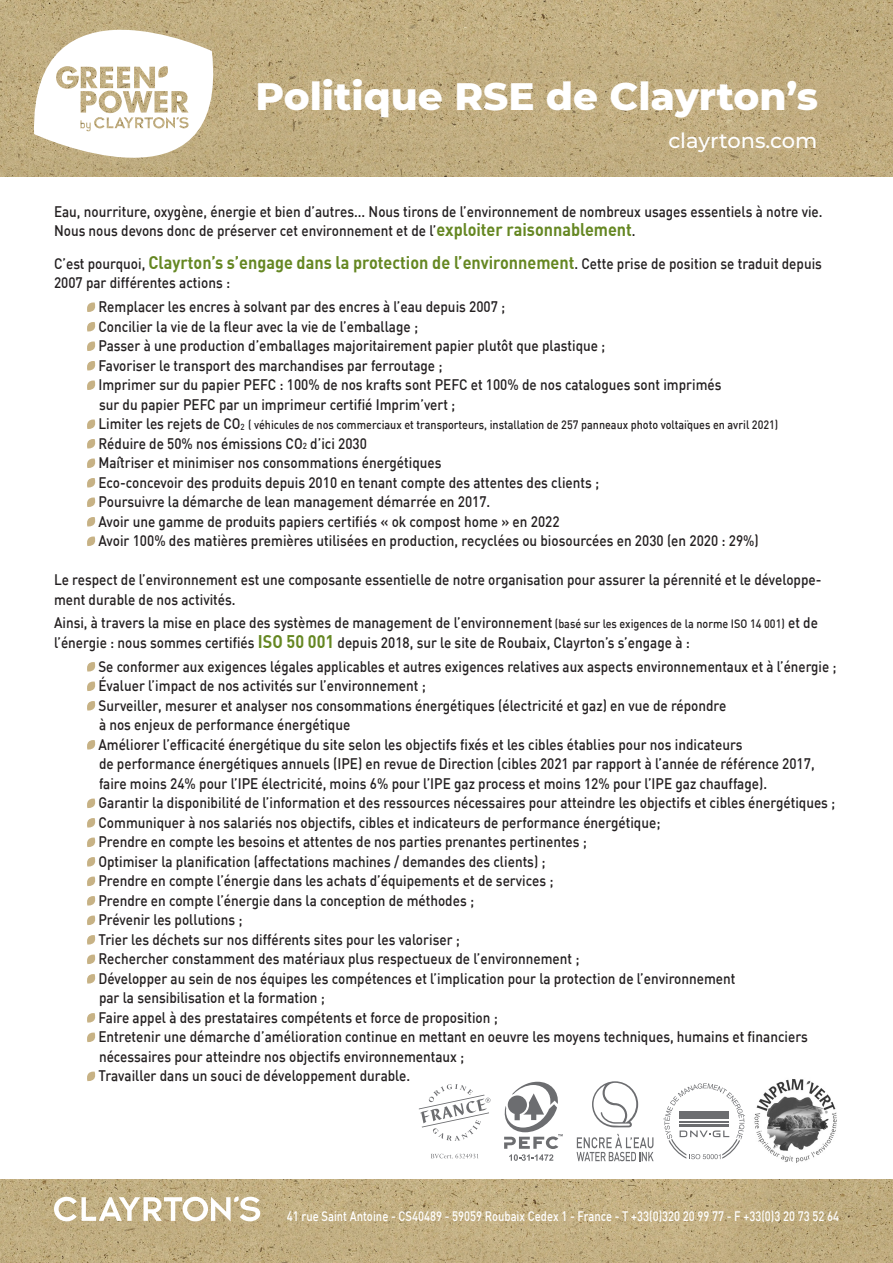
<style>
.page{position:relative;width:893px;height:1263px;background:#fff}
.page>*{position:absolute;margin:0;border:0;box-sizing:border-box;transform-origin:0 0}
.t1{font:800 39px "Montserrat";color:#fff}
.t2{font:500 21px "Montserrat";color:#fff}
.t3{font:700 18px "DIN";color:#658722;scale:.9 1}
.t4{font:500 15px/19.5px "DIN";color:#231f20;scale:.9 1}
.t5{font:500 15px "DIN";color:#231f20;scale:.89 1}
.t6{font:500 13.5px "DIN";color:#fff;scale:.83 1}
.t7{font:500 12px "DIN";color:#231f20;scale:.9 1}
.s1{font-weight:700;font-size:18px;color:#658722}
.s2{font-weight:500;font-size:15px;color:#231f20}
.s3{font-size:15px}
.s4{font-size:8.7px}
.s5{font-size:12px}
</style>
<div class="page">
<img style="left:0;top:0;width:893px;height:176px">
<img style="left:0;top:1179px;width:893px;height:84px">
<svg style="left:30px;top:0;width:201px;height:177px"></svg>
<svg style="left:177px;top:96px;width:5px;height:5px"></svg>
<div style="left:155px;top:119px;width:8px;height:8px;background:#fff;border-radius:50%"></div>
<svg style="left:87px;top:302px;width:9px;height:10px"></svg>
<svg style="left:87px;top:322px;width:9px;height:10px"></svg>
<svg style="left:87px;top:341px;width:9px;height:10px"></svg>
<svg style="left:87px;top:361px;width:9px;height:10px"></svg>
<svg style="left:87px;top:380px;width:9px;height:10px"></svg>
<svg style="left:87px;top:419px;width:9px;height:10px"></svg>
<svg style="left:87px;top:439px;width:9px;height:10px"></svg>
<svg style="left:87px;top:458px;width:9px;height:10px"></svg>
<svg style="left:87px;top:478px;width:9px;height:10px"></svg>
<svg style="left:87px;top:497px;width:9px;height:10px"></svg>
<svg style="left:87px;top:517px;width:9px;height:10px"></svg>
<svg style="left:87px;top:536px;width:9px;height:10px"></svg>
<svg style="left:87px;top:662px;width:9px;height:10px"></svg>
<svg style="left:87px;top:681px;width:9px;height:10px"></svg>
<svg style="left:87px;top:701px;width:9px;height:10px"></svg>
<svg style="left:87px;top:740px;width:9px;height:10px"></svg>
<svg style="left:87px;top:798px;width:9px;height:10px"></svg>
<svg style="left:87px;top:818px;width:9px;height:10px"></svg>
<svg style="left:87px;top:837px;width:9px;height:10px"></svg>
<svg style="left:87px;top:857px;width:9px;height:10px"></svg>
<svg style="left:87px;top:876px;width:9px;height:10px"></svg>
<svg style="left:87px;top:896px;width:9px;height:10px"></svg>
<svg style="left:87px;top:915px;width:9px;height:10px"></svg>
<svg style="left:87px;top:935px;width:9px;height:10px"></svg>
<svg style="left:87px;top:954px;width:9px;height:10px"></svg>
<svg style="left:87px;top:974px;width:9px;height:10px"></svg>
<svg style="left:87px;top:1013px;width:9px;height:10px"></svg>
<svg style="left:87px;top:1032px;width:9px;height:10px"></svg>
<svg style="left:87px;top:1071px;width:9px;height:10px"></svg>
<svg style="left:54px;top:1196px;width:206px;height:25px"></svg>
<svg style="left:419px;top:1084px;width:72px;height:57px"></svg>
<svg style="left:431px;top:1154px;width:47px;height:5px"></svg>
<svg style="left:504px;top:1082px;width:59px;height:79px"></svg>
<svg style="left:577px;top:1134px;width:77px;height:27px"></svg>
<svg style="left:592px;top:1081px;width:46px;height:46px"></svg>
<svg style="left:663px;top:1083px;width:82px;height:76px"></svg>
<img style="left:754px;top:1079px;width:83px;height:84px">
<p class="t1" style="left:255px;top:68px;width:564px">Politique RSE de Clayrton’s</p>
<p class="t2" style="left:668px;top:126px;width:151px">clayrtons.com</p>
<p class="t4" style="left:54px;top:201px;width:856px">Eau, nourriture, oxygène, énergie et bien d’autres... Nous tirons de l’environnement de nombreux usages essentiels à notre vie.</p>
<p class="t4" style="left:54px;top:221px;width:648px">Nous nous devons donc de préserver cet environnement et de l’<span class="s1">exploiter raisonnablement</span>.</p>
<p class="t3" style="left:54px;top:250px;width:855px"><span class="s2">C’est pourquoi,</span> Clayrton’s s’engage dans la protection de l’environnement<span class="s2">. Cette prise de position se traduit depuis</span></p>
<p class="t4" style="left:54px;top:273px;width:197px">2007 par différentes actions :</p>
<p class="t4" style="left:98px;top:296px;width:454px">Remplacer les encres à solvant par des encres à l’eau depuis 2007 ;<br>Concilier la vie de la fleur avec la vie de l’emballage ;</p>
<p class="t4" style="left:98px;top:335px;width:565px">Passer à une production d’emballages majoritairement papier plutôt que plastique ;</p>
<p class="t4" style="left:98px;top:355px;width:384px">Favoriser le transport des marchandises par ferroutage ;</p>
<p class="t4" style="left:98px;top:374px;width:694px">Imprimer sur du papier PEFC : 100% de nos krafts sont PEFC et 100% de nos catalogues sont imprimés sur du papier PEFC par un imprimeur certifié Imprim’vert ;</p>
<p class="t7" style="left:98px;top:417px;width:757px"><span class="s3">Limiter les rejets de CO</span><span class="s4">2</span> ( véhicules de nos commerciaux et transporteurs, installation de 257 panneaux photo voltaïques en avril 2021)</p>
<p class="t4" style="left:98px;top:433px;width:300px">Réduire de 50% nos émissions CO<span class="s4">2</span> d’ici 2030</p>
<p class="t4" style="left:98px;top:452px;width:383px">Maîtriser et minimiser nos consommations énergétiques</p>
<p class="t4" style="left:98px;top:472px;width:558px">Eco-concevoir des produits depuis 2010 en tenant compte des attentes des clients ;<br>Poursuivre la démarche de lean management démarrée en 2017.</p>
<p class="t4" style="left:98px;top:511px;width:514px">Avoir une gamme de produits papiers certifiés « ok compost home » en 2022</p>
<p class="t4" style="left:98px;top:530px;width:735px">Avoir 100% des matières premières utilisées en production, recyclées ou biosourcées en 2030 (en 2020 : 29%)</p>
<p class="t4" style="left:54px;top:569px;width:854px">Le respect de l’environnement est une composante essentielle de notre organisation pour assurer la pérennité et le développe&shy;ment durable de nos activités.</p>
<p class="t4" style="left:54px;top:613px;width:850px">Ainsi, à travers la mise en place des systèmes de management de l’environnement <span class="s5">(basé sur les exigences de la norme ISO 14 001)</span> et de l’énergie : nous sommes certifiés <span class="s1">ISO 50 001</span> depuis 2018, sur le site de Roubaix, Clayrton’s s’engage à :</p>
<p class="t5" style="left:98px;top:656px;width:831px">Se conformer aux exigences légales applicables et autres exigences relatives aux aspects environnementaux et à l’énergie ;</p>
<p class="t4" style="left:98px;top:675px;width:365px">Évaluer l’impact de nos activités sur l’environnement ;</p>
<p class="t4" style="left:98px;top:695px;width:699px">Surveiller, mesurer et analyser nos consommations énergétiques (électricité et gaz) en vue de répondre à nos enjeux de performance énergétique</p>
<p class="t4" style="left:98px;top:734px;width:717px">Améliorer l’efficacité énergétique du site selon les objectifs fixés et les cibles établies pour nos indicateurs</p>
<p class="t4" style="left:99px;top:753px;width:797px">de performance énergétiques annuels (IPE) en revue de Direction (cibles 2021 par rapport à l’année de référence 2017, faire moins 24% pour l’IPE électricité, moins 6% pour l’IPE gaz process et moins 12% pour l’IPE gaz chauffage).</p>
<p class="t4" style="left:98px;top:792px;width:820px">Garantir la disponibilité de l’information et des ressources nécessaires pour atteindre les objectifs et cibles énergétiques ;</p>
<p class="t4" style="left:98px;top:812px;width:626px">Communiquer à nos salariés nos objectifs, cibles et indicateurs de performance énergétique;<br>Prendre en compte les besoins et attentes de nos parties prenantes pertinentes ;</p>
<p class="t4" style="left:98px;top:851px;width:507px">Optimiser la planification (affectations machines / demandes des clients) ;<br>Prendre en compte l’énergie dans les achats d’équipements et de services ;<br>Prendre en compte l’énergie dans la conception de méthodes ;</p>
<p class="t4" style="left:98px;top:909px;width:162px">Prévenir les pollutions ;</p>
<p class="t4" style="left:98px;top:929px;width:403px">Trier les déchets sur nos différents sites pour les valoriser ;</p>
<p class="t4" style="left:98px;top:948px;width:536px">Rechercher constamment des matériaux plus respectueux de l’environnement ;</p>
<p class="t4" style="left:98px;top:968px;width:709px">Développer au sein de nos équipes les compétences et l’implication pour la protection de l’environnement par la sensibilisation et la formation ;</p>
<p class="t4" style="left:98px;top:1007px;width:445px">Faire appel à des prestataires compétents et force de proposition ;</p>
<p class="t4" style="left:98px;top:1026px;width:790px">Entretenir une démarche d’amélioration continue en mettant en oeuvre les moyens techniques, humains et financiers nécessaires pour atteindre nos objectifs environnementaux ;</p>
<p class="t4" style="left:98px;top:1065px;width:348px">Travailler dans un souci de développement durable.</p>
<p class="t6" style="left:287px;top:1208px;width:667px">41 rue Saint Antoine - CS40489 - 59059 Roubaix Cedex 1 - France - T +33(0)320 20 99 77 - F +33(0)3 20 73 52 64</p>
</div>
